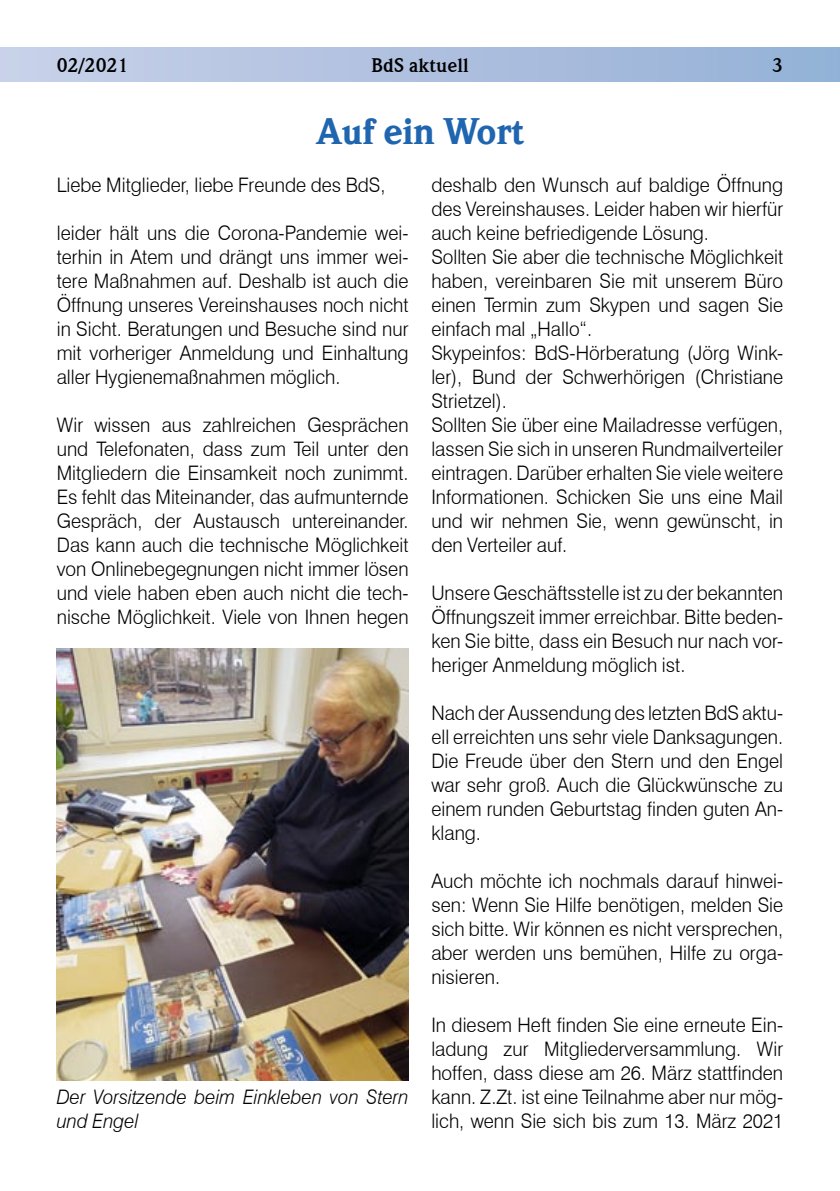
<style>
.page{position:relative;width:840px;height:1191px;background:#fff}
.page>*{position:absolute;margin:0;border:0;box-sizing:border-box;transform-origin:0 0}
.t1{font:900 36px "Weidemann Std";color:#2065af}
.t2{font:300 20px/24px "Swiss 721 BT";color:#000;text-align:justify;scale:.95 1}
.t3{font:italic 300 20px/24px "Swiss 721 BT";color:#000;scale:.95 1}
.t4{font:700 20px "Weidemann IT Cby BT";color:#000}
</style>
<div class="page">
<div style="left:0;top:47px;width:839px;height:34px;background:linear-gradient(to right,#c9d1e9,#94b0d6)"></div>
<img style="left:57px;top:648px;width:351px;height:432px">
<svg style="left:772px;top:58px;width:9px;height:14px"></svg>
<p class="t4" style="left:57px;top:53px;width:73px">02/2021</p>
<p class="t4" style="left:371px;top:53px;width:99px">BdS aktuell</p>
<h1 class="t1" style="left:316px;top:110px;width:208px">Auf ein Wort</h1>
<p class="t2" style="left:57px;top:173px;width:347px">Liebe Mitglieder, liebe Freunde des BdS,</p>
<p class="t2" style="left:57px;top:221px;width:372px">leider hält uns die Corona-Pandemie wei&shy;terhin in Atem und drängt uns immer wei&shy;tere Maßnahmen auf. Deshalb ist auch die Öffnung unseres Vereinshauses noch nicht in Sicht. Beratungen und Besuche sind nur mit vorheriger Anmeldung und Einhaltung aller Hygienemaßnahmen möglich.</p>
<p class="t2" style="left:57px;top:413px;width:371px">Wir wissen aus zahlreichen Gesprächen und Telefonaten, dass zum Teil unter den Mitgliedern die Einsamkeit noch zunimmt.<br>Es fehlt das Miteinander, das aufmunternde Gespräch, der Austausch untereinander.<br>Das kann auch die technische Möglichkeit von Onlinebegegnungen nicht immer lösen und viele haben eben auch nicht die tech&shy;nische Möglichkeit. Viele von Ihnen hegen</p>
<p class="t3" style="left:57px;top:1085px;width:371px">Der Vorsitzende beim Einkleben von Stern und Engel</p>
<p class="t2" style="left:431px;top:173px;width:371px;text-align:left">deshalb den Wunsch auf baldige Öffnung des Vereinshauses. Leider haben wir hierfür auch keine befriedigende Lösung.<br>Sollten Sie aber die technische Möglichkeit haben, vereinbaren Sie mit unserem Büro einen Termin zum Skypen und sagen Sie einfach mal „Hallo“.<br>Skypeinfos: BdS-Hörberatung (Jörg Wink&shy;ler), Bund der Schwerhörigen (Christiane Strietzel).<br>Sollten Sie über eine Mailadresse verfügen, lassen Sie sich in unseren Rundmailverteiler eintragen. Darüber erhalten Sie viele weitere Informationen. Schicken Sie uns eine Mail und wir nehmen Sie, wenn gewünscht, in den Verteiler auf.</p>
<p class="t2" style="left:431px;top:581px;width:371px">Unsere Geschäftsstelle ist zu der bekannten Öffnungszeit immer erreichbar. Bitte beden&shy;ken Sie bitte, dass ein Besuch nur nach vor&shy;heriger Anmeldung möglich ist.</p>
<p class="t2" style="left:431px;top:701px;width:372px">Nach der Aussendung des letzten BdS aktu&shy;ell erreichten uns sehr viele Danksagungen.<br>Die Freude über den Stern und den Engel war sehr groß. Auch die Glückwünsche zu einem runden Geburtstag finden guten An&shy;klang.</p>
<p class="t2" style="left:431px;top:869px;width:371px">Auch möchte ich nochmals darauf hinwei&shy;sen: Wenn Sie Hilfe benötigen, melden Sie sich bitte. Wir können es nicht versprechen, aber werden uns bemühen, Hilfe zu orga&shy;nisieren.</p>
<p class="t2" style="left:431px;top:1013px;width:371px">In diesem Heft finden Sie eine erneute Ein&shy;ladung zur Mitgliederversammlung. Wir hoffen, dass diese am 26. März stattfinden kann. Z.Zt. ist eine Teilnahme aber nur mög&shy;lich, wenn Sie sich bis zum 13. März 2021</p>
</div>
